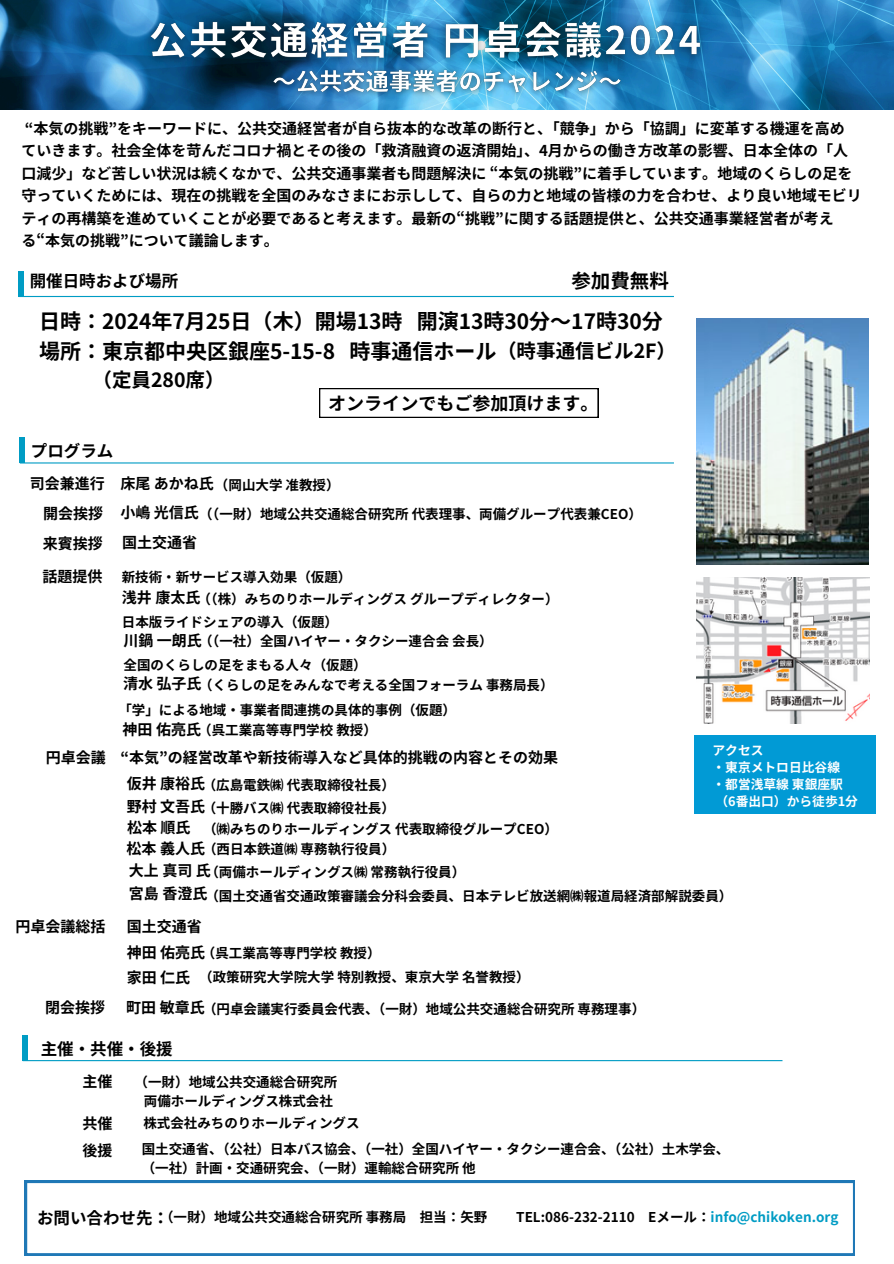
<style>
.page{position:relative;width:894px;height:1264px;background:#fff}
.page>*{position:absolute;margin:0;border:0;box-sizing:border-box;transform-origin:0 0}
.t1{font:700 21px/30.3px "Noto Sans JP";color:#000}
.t2{font:700 19.5px "Noto Sans JP";color:#000}
.t3{font:700 18px "Noto Sans JP";color:#000}
.t4{font:700 16.5px "Noto Sans JP";color:#000}
.t5{font:700 15px/22.5px "Noto Sans JP";color:#000}
.t6{font:700 13.5px "Noto Sans JP";color:#000}
.t7{font:700 12.75px "Noto Sans JP";color:#fff}
.s1{font-size:19.5px}
.s2{color:#009cc4}
</style>
<div class="page">
<img style="left:696px;top:577px;width:173px;height:146px">
<hr style="left:19px;top:296px;width:654px;height:1px;background:#009cc4">
<div style="left:18px;top:271px;width:6px;height:25px;background:#009cc4"></div>
<hr style="left:20px;top:462px;width:653px;height:1px;background:#009cc4">
<div style="left:19px;top:437px;width:6px;height:26px;background:#009cc4"></div>
<img style="left:696px;top:318px;width:172px;height:247px">
<img style="left:0;top:0;width:893px;height:110px">
<div style="left:694px;top:735px;width:181px;height:79px;background:#019ad5"></div>
<hr style="left:23px;top:1060px;width:759px;height:1px;background:#009cc4">
<div style="left:22px;top:1035px;width:6px;height:25px;background:#009cc4"></div>
<svg style="left:319px;top:388px;width:279px;height:29px"></svg>
<img style="left:136px;top:9px;width:578px;height:66px">
<img style="left:263px;top:60px;width:368px;height:43px">
<svg style="left:25px;top:1180px;width:829px;height:75px"></svg>
<h5 class="t5" style="left:21px;top:116px;width:841px">“本気の挑戦”をキーワードに、公共交通経営者が自ら抜本的な改革の断行と、「競争」から「協調」に変革する機運を高め<br>ていきます。社会全体を苛んだコロナ禍とその後の「救済融資の返済開始」、4月からの働き方改革の影響、日本全体の「人口減少」など苦しい状況は続くなかで、公共交通事業者も問題解決に “本気の挑戦”に着手しています。地域のくらしの足を守っていくためには、現在の挑戦を全国のみなさまにお示しして、自らの力と地域の皆様の力を合わせ、より良い地域モビリティの再構築を進めていくことが必要であると考えます。最新の“挑戦”に関する話題提供と、公共交通事業経営者が考え<br>る“本気の挑戦”について議論します。</h5>
<h5 class="t4" style="left:30px;top:268px;width:150px">開催日時および場所</h5>
<h5 class="t2" style="left:571px;top:265px;width:99px">参加費無料</h5>
<h5 class="t1" style="left:39px;top:305px;width:638px">日時：2024年7月 25日（木）開場13時 開演13時30分〜17時30分場所：東京都中央区銀座5-15-8 時事通信ホール<span class="s1">（時事通信ビル2F）</span></h5>
<h5 class="t2" style="left:93px;top:364px;width:133px">（定員280席）</h5>
<h5 class="t3" style="left:328px;top:389px;width:272px">オンラインでもご参加頂けます。</h5>
<p class="t4" style="left:31px;top:438px;width:84px">プログラム</p>
<h2 class="t5" style="left:30px;top:471px;width:76px">司会兼進行</h2>
<h5 class="t5" style="left:43px;top:501px;width:61px">開会挨拶</h5>
<h5 class="t5" style="left:43px;top:531px;width:61px">来賓挨拶</h5>
<h6 class="t5" style="left:43px;top:564px;width:61px">話題提供</h6>
<h5 class="t5" style="left:46px;top:746px;width:61px">円卓会議</h5>
<p class="t5" style="left:16px;top:914px;width:91px">円卓会議総括</p>
<h5 class="t5" style="left:45px;top:995px;width:61px">閉会挨拶</h5>
<h5 class="t5" style="left:120px;top:471px;width:94px">床尾あかね氏</h5>
<h5 class="t6" style="left:215px;top:474px;width:126px">（岡山大学准教授）</h5>
<p class="t5" style="left:120px;top:500px;width:79px">小嶋光信氏</p>
<h5 class="t6" style="left:199px;top:503px;width:444px">（（一財）地域公共交通総合研究所代表理事、両備グループ代表兼CEO）</h5>
<p class="t5" style="left:122px;top:530px;width:76px">国土交通省</p>
<h3 class="t6" style="left:122px;top:566px;width:231px">新技術・新サービス導入効果（仮題）</h3>
<h5 class="t5" style="left:122px;top:585px;width:79px">浅井康太氏</h5>
<p class="t6" style="left:197px;top:588px;width:362px">（（株）みちのりホールディングスグループディレクター）</p>
<h4 class="t6" style="left:122px;top:611px;width:218px">日本版ライドシェアの導入（仮題）</h4>
<h5 class="t6" style="left:123px;top:654px;width:245px">全国のくらしの足をまもる人々（仮題）</h5>
<h5 class="t6" style="left:118px;top:699px;width:339px">「学」による地域・事業者間連携の具体的事例（仮題）</h5>
<p class="t5" style="left:123px;top:628px;width:79px">川鍋一朗氏</p>
<p class="t6" style="left:199px;top:630px;width:295px">（（一社）全国ハイヤー・タクシー連合会会長）</p>
<p class="t5" style="left:123px;top:671px;width:79px">清水弘子氏</p>
<p class="t6" style="left:199px;top:674px;width:356px">（くらしの足をみんなで考える全国フォーラム事務局長）</p>
<p class="t5" style="left:123px;top:717px;width:79px">神田佑亮氏</p>
<p class="t6" style="left:198px;top:719px;width:180px">（呉工業高等専門学校教授）</p>
<h4 class="t5" style="left:121px;top:746px;width:439px">“本気”の経営改革や新技術導入など具体的挑戦の内容とその効果</h4>
<h5 class="t5" style="left:127px;top:771px;width:79px">仮井康裕氏</h5>
<p class="t6" style="left:203px;top:774px;width:194px">（広島電鉄㈱代表取締役社長）</p>
<h6 class="t5" style="left:127px;top:794px;width:79px">野村文吾氏</h6>
<h5 class="t6" style="left:203px;top:797px;width:194px">（十勝バス㈱代表取締役社長）</h5>
<h5 class="t5" style="left:127px;top:815px;width:64px">松本順氏</h5>
<h5 class="t6" style="left:203px;top:818px;width:356px">（㈱みちのりホールディングス代表取締役グループCEO）</h5>
<h5 class="t5" style="left:127px;top:836px;width:79px">松本義人氏</h5>
<p class="t6" style="left:203px;top:838px;width:194px">（西日本鉄道㈱専務執行役員）</p>
<h5 class="t5" style="left:129px;top:858px;width:82px">大上真司氏</h5>
<h5 class="t6" style="left:205px;top:860px;width:261px">（両備ホールディングス㈱常務執行役員）</h5>
<p class="t7" style="left:712px;top:740px;width:52px">アクセス</p>
<h5 class="t7" style="left:712px;top:757px;width:129px">・東京メトロ日比谷線</h5>
<p class="t7" style="left:712px;top:774px;width:132px">・都営浅草線東銀座駅</p>
<p class="t7" style="left:715px;top:791px;width:144px">（6番出口）から徒歩1分</p>
<p class="t5" style="left:129px;top:881px;width:79px">宮島香澄氏</p>
<h5 class="t6" style="left:205px;top:885px;width:528px">（国土交通省交通政策審議会分科会委員、日本テレビ放送網㈱報道局経済部解説委員）</h5>
<p class="t5" style="left:127px;top:914px;width:76px">国土交通省</p>
<h5 class="t5" style="left:127px;top:940px;width:79px">神田佑亮氏</h5>
<p class="t6" style="left:202px;top:942px;width:180px">（呉工業高等専門学校教授）</p>
<p class="t5" style="left:127px;top:965px;width:64px">家田仁氏</p>
<h5 class="t6" style="left:199px;top:966px;width:332px">（政策研究大学院大学特別教授、東京大学名誉教授）</h5>
<p class="t5" style="left:126px;top:995px;width:79px">町田敏章氏</p>
<p class="t6" style="left:203px;top:998px;width:443px">（円卓会議実行委員会代表、（一財）地域公共交通総合研究所専務理事）</p>
<p class="t4" style="left:41px;top:1035px;width:133px">主催・共催・後援</p>
<p class="t5" style="left:83px;top:1068px;width:31px">主催</p>
<h5 class="t5" style="left:83px;top:1111px;width:31px">共催</h5>
<p class="t5" style="left:83px;top:1138px;width:31px">後援</p>
<h5 class="t6" style="left:135px;top:1071px;width:204px">（一財）地域公共交通総合研究所</h5>
<p class="t6" style="left:144px;top:1090px;width:191px">両備ホールディングス株式会社</p>
<h5 class="t6" style="left:143px;top:1112px;width:218px">株式会社みちのりホールディングス</h5>
<p class="t6" style="left:142px;top:1138px;width:589px">国土交通省、（公社）日本バス協会、（一社）全国ハイヤー・タクシー連合会、（公社）土木学会、</p>
<h5 class="t6" style="left:142px;top:1157px;width:335px">（一社）計画・交通研究会、（一財）運輸総合研究所他</h5>
<h5 class="t4" style="left:37px;top:1204px;width:133px">お問い合わせ先：</h5>
<p class="t6" style="left:160px;top:1206px;width:329px">（一財）地域公共交通総合研究所事務局 担当：矢野</p>
<p class="t6" style="left:516px;top:1206px;width:323px">TEL:086-232-2110 Eメール：<span class="s2">info@chikoken.org</span></p>
</div>
